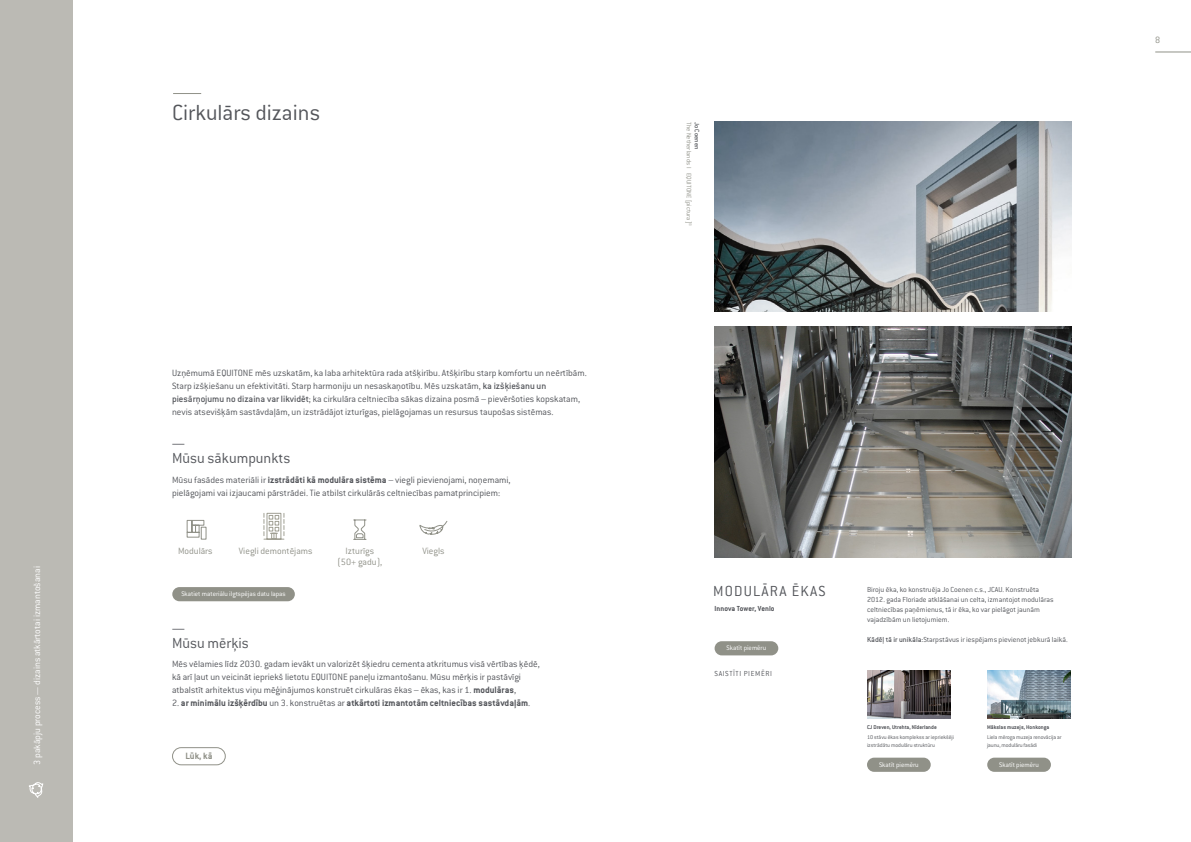
<style>
.page{position:relative;width:1191px;height:842px;background:#fff}
.page>*{position:absolute;margin:0;border:0;box-sizing:border-box;transform-origin:0 0}
.t1{font:300 24px "ITC Conduit LTCE";color:#54565b}
.t2{font:300 16px/15px "ITC Conduit LTCE";color:#54565b}
.t3{font:300 16px "ITC Conduit LTCE";letter-spacing:.075em;color:#54565b}
.t4{font:300 10px/13px "ITC Conduit LTCE";color:#54565b}
.t5{font:700 10px "ITC Conduit LTCE";color:#54565b}
.t6{font:300 10px/11px "ITC Conduit LTCE";color:#909188;text-align:center}
.t7{font:300 10px "ITC Conduit LTCE";color:#fff}
.t8{font:700 10px "ITC Conduit LTCE";color:#909188}
.t9{font:300 8px/10px "ITC Conduit LTCE";color:#54565b}
.t10{font:700 8px "ITC Conduit LTCE";color:#54565b}
.t11{font:300 8px "ITC Conduit LTCE";letter-spacing:.075em;color:#54565b}
.t12{font:300 7.3px "ITC Conduit LTCE";color:#fff}
.t13{font:300 7px "ITC Conduit LTCE";color:#909188}
.t14{font:500 7px "ITC Conduit LTCE";color:#54565b}
.t15{font:300 6px/8px "ITC Conduit LTCE";color:#54565b}
.t16{font:700 6px "ITC Conduit LTCE";color:#54565b}
.t17{font:300 4.1px "ITC Conduit LTCE";color:#909188}
.s1{font-weight:500}
.s2{font-weight:700}
.s3{font-weight:300}
</style>
<div class="page">
<div style="left:0;top:0;width:72px;height:842px;background:#bbbab4"></div>
<img style="left:714px;top:122px;width:357px;height:190px">
<img style="left:714px;top:326px;width:357px;height:232px">
<svg style="left:353px;top:519px;width:14px;height:21px"></svg>
<svg style="left:186px;top:520px;width:21px;height:20px"></svg>
<svg style="left:263px;top:513px;width:22px;height:27px"></svg>
<svg style="left:419px;top:521px;width:29px;height:14px"></svg>
<img style="left:867px;top:671px;width:84px;height:47px">
<img style="left:987px;top:671px;width:83px;height:47px">
<svg style="left:173px;top:93px;width:28px;height:1px"></svg>
<div style="left:714px;top:641px;width:64px;height:14px;background:#909188;border-radius:7px"></div>
<div style="left:172px;top:747px;width:54px;height:18px;border:1px solid #909188;border-radius:9px"></div>
<div style="left:867px;top:758px;width:63px;height:14px;background:#909188;border-radius:7px"></div>
<div style="left:987px;top:758px;width:64px;height:14px;background:#909188;border-radius:7px"></div>
<div style="left:172px;top:587px;width:123px;height:14px;background:#909188;border-radius:7px"></div>
<hr style="left:1155px;top:52px;width:36px;height:1px;background:#909188">
<svg style="left:29px;top:782px;width:15px;height:16px"></svg>
<p class="t7" style="left:31px;top:765px;width:200px;rotate:-90deg">3 pakāpju process — dizains atkārtotai izmantošanai</p>
<h1 class="t1" style="left:172px;top:100px;width:150px">Cirkulārs dizains</h1>
<p class="t4" style="left:172px;top:367px;width:416px">Uzņēmumā EQUITONE mēs uzskatām, ka laba arhitektūra rada atšķirību. Atšķirību starp komfortu un neērtībām.<br>Starp izšķiešanu un efektivitāti. Starp harmoniju un nesaskaņotību. Mēs uzskatām, <span class="s1">ka izšķiešanu un piesārņojumu no dizaina var likvidēt</span>; ka cirkulāra celtniecība sākas dizaina posmā – pievēršoties kopskatam, nevis atsevišķām sastāvdaļām, un izstrādājot izturīgas, pielāgojamas un resursus taupošas sistēmas.</p>
<h2 class="t2" style="left:172px;top:435px;width:120px">—<br>Mūsu sākumpunkts</h2>
<p class="t4" style="left:172px;top:473px;width:340px">Mūsu fasādes materiāli ir <span class="s2">izstrādāti kā modulāra sistēma</span> – viegli pievienojami, noņemami, pielāgojami vai izjaucami pārstrādei. Tie atbilst cirkulārās celtniecības pamatprincipiem:</p>
<p class="t6" style="left:239px;top:545px;width:75px">Viegli demontējams</p>
<p class="t6" style="left:178px;top:545px;width:36px">Modulārs</p>
<p class="t6" style="left:337px;top:545px;width:46px">Izturīgs (50+ gadu),</p>
<p class="t12" style="left:181px;top:590px;width:106px">Skatiet materiālu ilgtspējas datu lapas</p>
<h2 class="t2" style="left:172px;top:621px;width:78px">—<br>Mūsu mērķis</h2>
<p class="t6" style="left:422px;top:546px;width:24px">Viegls</p>
<p class="t4" style="left:172px;top:658px;width:369px">Mēs vēlamies līdz 2030. gadam ievākt un valorizēt šķiedru cementa atkritumus visā vērtības ķēdē, kā arī ļaut un veicināt iepriekš lietotu EQUITONE paneļu izmantošanu. Mūsu mērķis ir pastāvīgi atbalstīt arhitektus viņu mēģinājumos konstruēt cirkulāras ēkas – ēkas, kas ir 1. <span class="s2">modulāras</span>,</p>
<p class="t5" style="left:172px;top:697px;width:360px"><span class="s3">2.</span> ar minimālu izšķērdību <span class="s3">un 3. konstruētas ar</span> atkārtoti izmantotām celtniecības sastāvdaļām<span class="s3">.</span></p>
<p class="t8" style="left:185px;top:750px;width:29px">Lūk, kā</p>
<p class="t13" style="left:693px;top:122px;width:103px;rotate:90deg">The Netherlands I EQUITONE [pictura]</p>
<p class="t14" style="left:701px;top:122px;width:29px;rotate:90deg">Jo Coenen</p>
<p class="t17" style="left:692px;top:223px;width:4px;rotate:90deg">©</p>
<p class="t6" style="left:1155px;top:34px;width:7px">8</p>
<h2 class="t3" style="left:713px;top:582px;width:114px">MODULĀRA ĒKAS</h2>
<p class="t10" style="left:714px;top:604px;width:61px">Innova Tower, Venlo</p>
<p class="t12" style="left:726px;top:644px;width:41px">Skatīt piemēru</p>
<p class="t11" style="left:714px;top:669px;width:59px">SAISTĪTI PIEMĒRI</p>
<p class="t9" style="left:867px;top:584px;width:188px">Biroju ēka, ko konstruēja Jo Coenen c.s., JCAU. Konstruēta 2012. gada Floriade atklāšanai un celta, izmantojot modulāras celtniecības paņēmienus, tā ir ēka, ko var pielāgot jaunām vajadzībām un lietojumiem.</p>
<p class="t9" style="left:867px;top:634px;width:202px"><span class="s1">Kādēļ tā ir unikāla:</span>Starpstāvus ir iespējams pievienot jebkurā laikā.</p>
<p class="t16" style="left:867px;top:724px;width:71px">CJ Dreven, Utrehta, Nīderlande</p>
<p class="t15" style="left:867px;top:733px;width:89px">10 stāvu ēkas komplekss ar iepriekšēji izstrādātu modulāru struktūru</p>
<p class="t16" style="left:987px;top:724px;width:64px">Mākslas muzejs, Honkonga</p>
<p class="t15" style="left:987px;top:733px;width:76px">Liela mēroga muzeja renovācija ar jaunu, modulāru fasādi</p>
<p class="t12" style="left:879px;top:760px;width:41px">Skatīt piemēru</p>
<p class="t12" style="left:999px;top:760px;width:41px">Skatīt piemēru</p>
</div>
